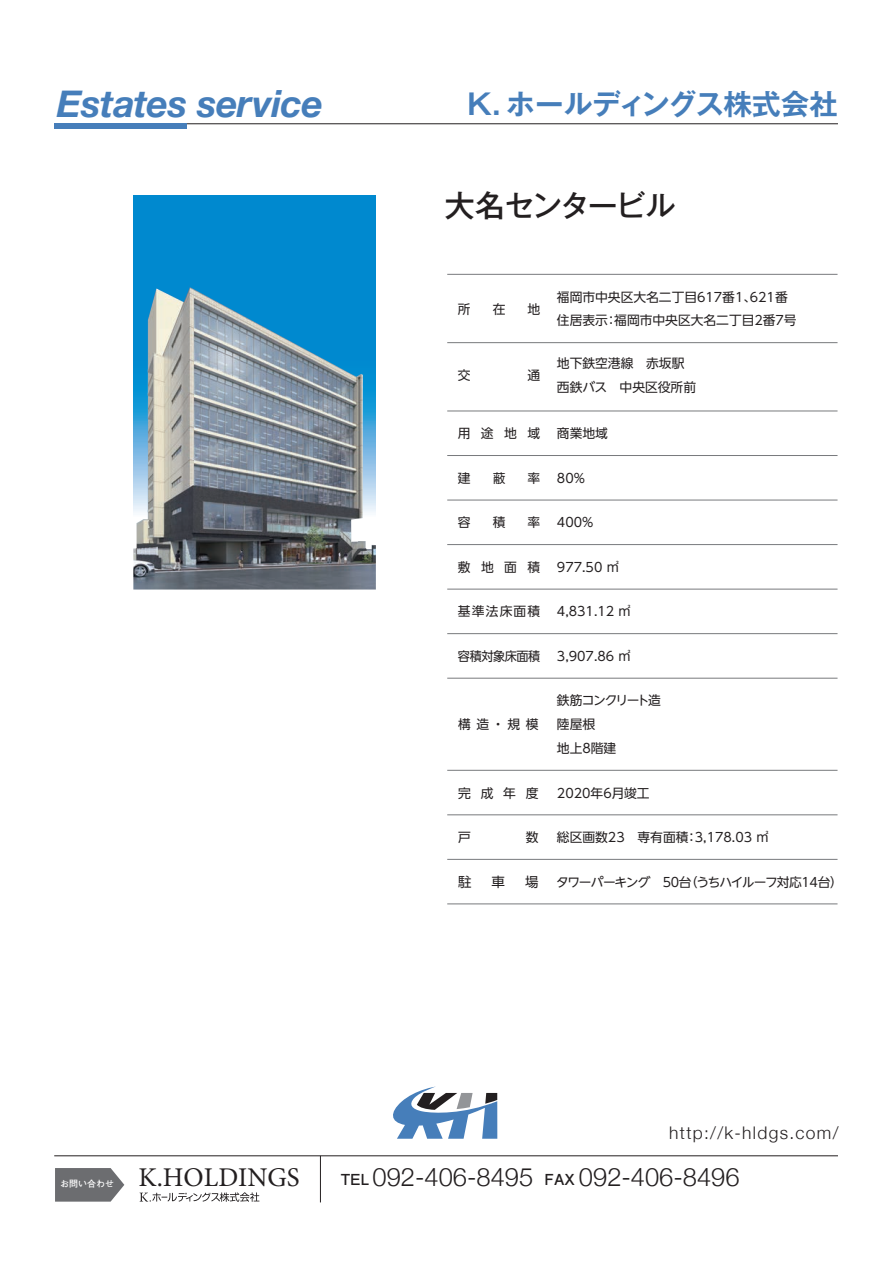
<style>
.page{position:relative;width:893px;height:1263px;background:#fff}
.page>*{position:absolute;margin:0;border:0;box-sizing:border-box;transform-origin:0 0}
.t1{font:italic 700 37.5px "Helvetica Neue";letter-spacing:-.01em;color:#467eba}
.t2{font:500 30px "Gothic MB101 Pro";letter-spacing:-.065em;color:#231f20}
.t3{font:700 28.65px "Gothic MB101 Pro De";color:#467eba}
.t4{font:27px "Minion Pro";color:#231f20}
.t5{font:300 25.5px "Helvetica Neue";color:#231f20}
.t6{font:300 17.4px "Helvetica Neue";letter-spacing:.075em;color:#231f20}
.t7{font:13.5px "UD Shin Go NT Pro";color:#231f20}
.t8{font:12.75px/23.9px "UD Shin Go NT Pro";color:#231f20}
.t9{font:12.75px "UD Shin Go NT Pro";letter-spacing:-.08em;color:#231f20}
.t10{font:12.75px/23.9px "UD Shin Go NT Pro";letter-spacing:-.025em;color:#231f20}
.t11{font:12.75px "UD Shin Go NT Pro";letter-spacing:-.035em;color:#231f20;scale:.95 1}
.t12{font:700 9px "Futo Go B101 Pro";color:#fff}
.s1{font-family:"Futo Go B101 Pro";font-weight:700;font-size:15.15px}
</style>
<div class="page">
<hr style="left:447px;top:342px;width:390px;height:1px;background:#787a7d">
<hr style="left:447px;top:411px;width:390px;height:1px;background:#787a7d">
<hr style="left:447px;top:274px;width:390px;height:1px;background:#787a7d">
<hr style="left:447px;top:455px;width:390px;height:1px;background:#787a7d">
<hr style="left:447px;top:500px;width:390px;height:1px;background:#787a7d">
<hr style="left:447px;top:544px;width:390px;height:1px;background:#787a7d">
<hr style="left:447px;top:589px;width:390px;height:1px;background:#787a7d">
<hr style="left:447px;top:678px;width:390px;height:1px;background:#787a7d">
<hr style="left:447px;top:770px;width:390px;height:1px;background:#787a7d">
<hr style="left:447px;top:814px;width:390px;height:1px;background:#787a7d">
<hr style="left:447px;top:859px;width:390px;height:1px;background:#787a7d">
<hr style="left:447px;top:903px;width:390px;height:1px;background:#787a7d">
<svg style="left:393px;top:1086px;width:104px;height:53px"></svg>
<hr style="left:54px;top:124px;width:784px;height:1px;background:#231f20">
<div style="left:54px;top:124px;width:133px;height:5px;background:#467eba"></div>
<svg style="left:55px;top:1168px;width:69px;height:33px;background:#797a7d"></svg>
<svg style="left:140px;top:1192px;width:119px;height:10px"></svg>
<hr style="left:54px;top:1155px;width:784px;height:1px;background:#231f20">
<hr style="left:320px;top:1156px;width:1px;height:46px;background:#231f20">
<hr style="left:447px;top:633px;width:390px;height:1px;background:#787a7d">
<div style="left:133px;top:196px;width:243px;height:78px;background:#0089cf"></div>
<div style="left:133px;top:241px;width:243px;height:309px;background:#0089cf"></div>
<img style="left:133px;top:287px;width:243px;height:302px">
<h1 class="t1" style="left:57px;top:74px;width:268px">Estates service</h1>
<h3 class="t3" style="left:467px;top:81px;width:372px">K．ホールディングス株式会社</h3>
<h2 class="t2" style="left:445px;top:181px;width:232px">大名センタービル</h2>
<p class="t8" style="left:458px;top:296px;width:14px">所</p>
<p class="t8" style="left:493px;top:296px;width:14px">在</p>
<p class="t8" style="left:527px;top:296px;width:14px">地</p>
<p class="t8" style="left:458px;top:363px;width:14px">交</p>
<p class="t8" style="left:527px;top:363px;width:14px">通</p>
<p class="t8" style="left:458px;top:421px;width:84px">用途地域</p>
<p class="t8" style="left:458px;top:466px;width:14px">建</p>
<p class="t8" style="left:493px;top:466px;width:14px">蔽</p>
<p class="t8" style="left:528px;top:466px;width:14px">率</p>
<p class="t8" style="left:458px;top:510px;width:14px">容</p>
<p class="t8" style="left:493px;top:510px;width:14px">積</p>
<p class="t8" style="left:528px;top:510px;width:14px">率</p>
<p class="t8" style="left:458px;top:555px;width:84px">敷地面積</p>
<p class="t8" style="left:458px;top:599px;width:84px">基準法床面積</p>
<p class="t8" style="left:557px;top:284px;width:241px">福岡市中央区大名二丁目617番1、621番住居表示：福岡市中央区大名二丁目2番7号</p>
<p class="t8" style="left:557px;top:351px;width:141px">地下鉄空港線　赤坂駅西鉄バス　中央区役所前</p>
<p class="t8" style="left:557px;top:421px;width:52px">商業地域</p>
<p class="t8" style="left:557px;top:466px;width:30px">80%</p>
<p class="t8" style="left:557px;top:510px;width:38px">400%</p>
<p class="t8" style="left:557px;top:555px;width:64px">977.50 ㎡</p>
<p class="t8" style="left:557px;top:599px;width:76px">4,831.12 ㎡</p>
<p class="t11" style="left:458px;top:646px;width:88px">容積対象床面積</p>
<p class="t8" style="left:557px;top:644px;width:76px">3,907.86 ㎡</p>
<p class="t8" style="left:458px;top:712px;width:82px">構造・規模</p>
<p class="t8" style="left:458px;top:780px;width:82px">完成年度</p>
<p class="t8" style="left:458px;top:825px;width:14px">戸</p>
<p class="t8" style="left:526px;top:825px;width:14px">数</p>
<p class="t7" style="left:458px;top:871px;width:15px">駐</p>
<p class="t7" style="left:492px;top:871px;width:15px">車</p>
<p class="t7" style="left:525px;top:871px;width:15px">場</p>
<p class="t10" style="left:557px;top:688px;width:106px">鉄筋コンクリート造陸屋根<br>地上8階建</p>
<p class="t8" style="left:557px;top:780px;width:94px">2020年6月竣工</p>
<p class="t8" style="left:557px;top:825px;width:214px">総区画数23　専有面積：3,178.03 ㎡</p>
<p class="t9" style="left:556px;top:871px;width:288px">タワーパーキング　50台（うちハイルーフ対応14台）</p>
<h3 class="t6" style="left:669px;top:1118px;width:171px">http://k-hldgs.com/</h3>
<p class="t12" style="left:60px;top:1177px;width:55px">お問い合わせ</p>
<h3 class="t4" style="left:138px;top:1159px;width:163px">K.HOLDINGS</h3>
<h3 class="t5" style="left:341px;top:1156px;width:400px"><span class="s1">TEL</span> 092-406-8495 <span class="s1">FAX</span> 092-406-8496</h3>
</div>
